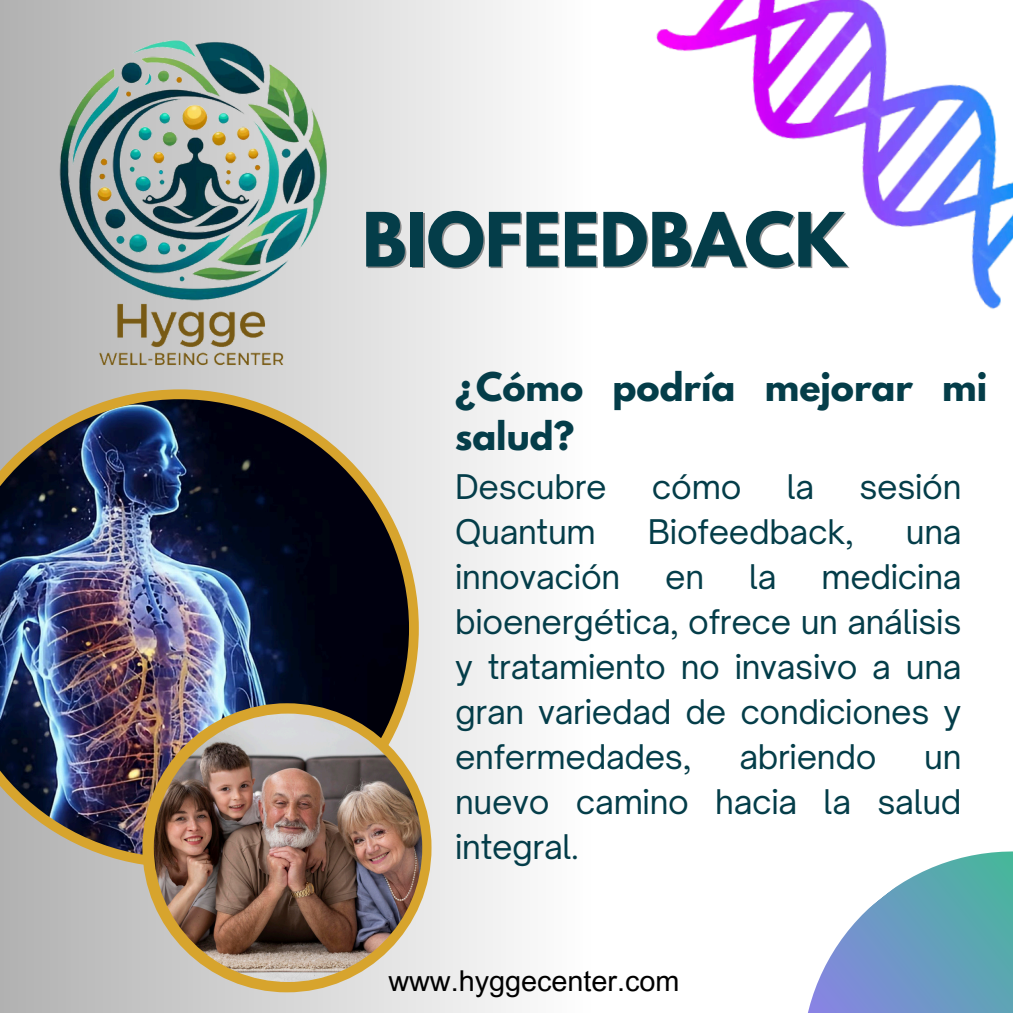
<style>
.page{position:relative;width:1013px;height:1013px;background:#fff}
.page>*{position:absolute;margin:0;border:0;box-sizing:border-box;transform-origin:0 0}
.t1{font:700 66.25px "League Spartan";color:#043d49}
.t2{font:700 35px/48.8px "League Spartan";color:#043d49}
.t3{font:32.5px/45px "Open Sauce One";letter-spacing:-.01em;color:#043d49;text-align:justify}
.t4{font:28.75px "Arial MT Pro";color:#000}
</style>
<div class="page">
<div style="left:0;top:0;width:590px;height:1012px;background:linear-gradient(to right,#b1b1b1,#fefefd)"></div>
<svg style="left:0;top:389px;width:419px;height:478px;background:#d4c9b0"></svg>
<img style="left:0;top:399px;width:409px;height:458px">
<div style="left:142px;top:703px;width:289px;height:289px;background:#d7a42d;border-radius:50%"></div>
<img style="left:154px;top:713px;width:268px;height:269px;border-radius:50%">
<svg style="left:808px;top:851px;width:204px;height:161px"></svg>
<img style="left:656px;top:0;width:356px;height:309px">
<img style="left:7px;top:16px;width:374px;height:374px">
<p class="t1" style="left:362px;top:207px;width:486px">BIOFEEDBACK</p>
<h1 class="t2" style="left:455px;top:367px;width:533px">¿Cómo podría mejorar mi salud?</h1>
<p class="t3" style="left:455px;top:464px;width:153px">Descubre</p>
<p class="t3" style="left:652px;top:464px;width:91px">cómo</p>
<p class="t3" style="left:786px;top:464px;width:29px">la</p>
<p class="t3" style="left:859px;top:464px;width:104px">sesión</p>
<p class="t3" style="left:455px;top:509px;width:142px">Quantum</p>
<p class="t3" style="left:647px;top:509px;width:208px">Biofeedback,</p>
<p class="t3" style="left:905px;top:509px;width:57px">una</p>
<p class="t3" style="left:455px;top:554px;width:166px">innovación</p>
<p class="t3" style="left:665px;top:554px;width:40px">en</p>
<p class="t3" style="left:749px;top:554px;width:29px">la</p>
<p class="t3" style="left:455px;top:554px;width:508px;text-indent:366px">medicina bioenergética, ofrece un análisis y tratamiento no invasivo a una gran variedad de condiciones y enfermedades,</p>
<p class="t3" style="left:739px;top:734px;width:139px">abriendo</p>
<p class="t3" style="left:455px;top:734px;width:508px;text-indent:469px">un nuevo camino hacia la salud integral.</p>
<h2 class="t4" style="left:388px;top:970px;width:292px">www.hyggecenter.com</h2>
</div>
